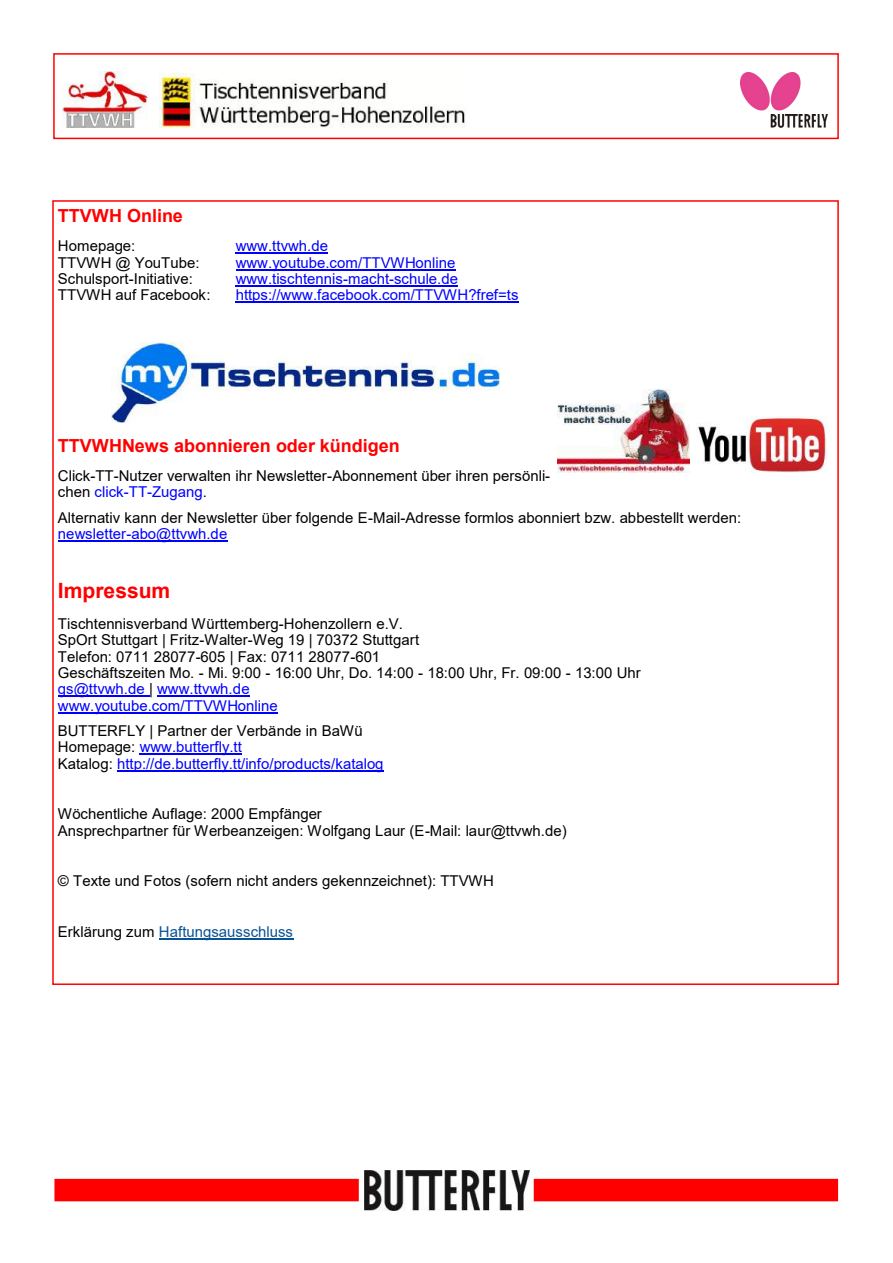
<style>
.page{position:relative;width:893px;height:1263px;background:#fff}
.page>*{position:absolute;margin:0;border:0;box-sizing:border-box;transform-origin:0 0}
.t1{font:700 21px "Arial";color:#f00}
.t2{font:700 18px "Arial";color:#f00}
.t3{font:15px/16.4px "Arial";color:#000}
.t4{font:15px/16.4px "Arial";color:#00f}
.t5{font:15px "Arial";color:#085296}
.s1{color:#00f}
.s2{color:#000}
</style>
<div class="page">
<hr style="left:236px;top:253px;width:92px;height:1px;background:#00f">
<hr style="left:236px;top:269px;width:220px;height:1px;background:#00f">
<hr style="left:236px;top:285px;width:222px;height:2px;background:#00f">
<hr style="left:236px;top:302px;width:283px;height:1px;background:#00f">
<hr style="left:58px;top:541px;width:170px;height:1px;background:#00f">
<hr style="left:58px;top:696px;width:91px;height:1px;background:#00f">
<hr style="left:157px;top:696px;width:93px;height:1px;background:#00f">
<hr style="left:58px;top:712px;width:220px;height:1px;background:#00f">
<hr style="left:140px;top:754px;width:102px;height:1px;background:#00f">
<hr style="left:117px;top:770px;width:267px;height:1px;background:#00f">
<hr style="left:159px;top:938px;width:134px;height:1px;background:#085296">
<img style="left:112px;top:342px;width:387px;height:80px">
<div style="left:53px;top:53px;width:786px;height:86px;border:2px solid #f00"></div>
<img style="left:63px;top:71px;width:85px;height:56px">
<img style="left:159px;top:73px;width:307px;height:54px">
<img style="left:741px;top:72px;width:86px;height:55px">
<img style="left:365px;top:1170px;width:164px;height:40px">
<div style="left:54px;top:1179px;width:305px;height:22px;background:#f00"></div>
<div style="left:534px;top:1179px;width:304px;height:22px;background:#f00"></div>
<img style="left:558px;top:390px;width:132px;height:82px">
<img style="left:697px;top:416px;width:129px;height:56px">
<p class="t2" style="left:58px;top:205px;width:126px">TTVWH Online</p>
<p class="t3" style="left:58px;top:238px;width:79px">Homepage:</p>
<p class="t4" style="left:236px;top:238px;width:94px">www.ttvwh.de</p>
<p class="t3" style="left:58px;top:254px;width:143px">TTVWH @ YouTube:</p>
<p class="t4" style="left:236px;top:254px;width:221px">www.youtube.com/TTVWHonline</p>
<p class="t3" style="left:58px;top:271px;width:136px">Schulsport-Initiative:</p>
<p class="t4" style="left:236px;top:271px;width:224px">www.tischtennis-macht-schule.de</p>
<p class="t3" style="left:58px;top:287px;width:154px">TTVWH auf Facebook:</p>
<p class="t4" style="left:236px;top:287px;width:284px">https://www.facebook.com/TTVWH?fref=ts</p>
<p class="t2" style="left:58px;top:435px;width:344px">TTVWHNews abonnieren oder kündigen</p>
<p class="t3" style="left:58px;top:468px;width:494px">Click-TT-Nutzer verwalten ihr Newsletter-Abonnement über ihren persönli&shy;chen <span class="s1">click-TT-Zugang</span>.</p>
<p class="t3" style="left:58px;top:509px;width:685px">Alternativ kann der Newsletter über folgende E-Mail-Adresse formlos abonniert bzw. abbestellt werden:</p>
<p class="t4" style="left:58px;top:526px;width:171px">newsletter-abo@ttvwh.de</p>
<h1 class="t1" style="left:58px;top:579px;width:114px">Impressum</h1>
<p class="t3" style="left:58px;top:615px;width:584px">Tischtennisverband Württemberg-Hohenzollern e.V.<br>SpOrt Stuttgart | Fritz-Walter-Weg 19 | 70372 Stuttgart<br>Telefon: 0711 28077-605 | Fax: 0711 28077-601<br>Geschäftszeiten Mo. - Mi. 9:00 - 16:00 Uhr, Do. 14:00 - 18:00 Uhr, Fr. 09:00 - 13:00 Uhr <span class="s1">gs@ttvwh.de</span> | <span class="s1">www.ttvwh.de<br>www.youtube.com/TTVWHonline</span></p>
<p class="t4" style="left:58px;top:723px;width:327px"><span class="s2">BUTTERFLY | Partner der Verbände in BaWü<br>Homepage:</span> www.butterfly.tt<br><span class="s2">Katalog:</span> http://de.butterfly.tt/info/products/katalog</p>
<p class="t3" style="left:58px;top:806px;width:510px">Wöchentliche Auflage: 2000 Empfänger<br>Ansprechpartner für Werbeanzeigen: Wolfgang Laur (E-Mail: laur@ttvwh.de)</p>
<p class="t3" style="left:58px;top:873px;width:438px">© Texte und Fotos (sofern nicht anders gekennzeichnet): TTVWH</p>
<p class="t5" style="left:58px;top:923px;width:237px"><span class="s2">Erklärung zum</span> Haftungsausschluss</p>
</div>
